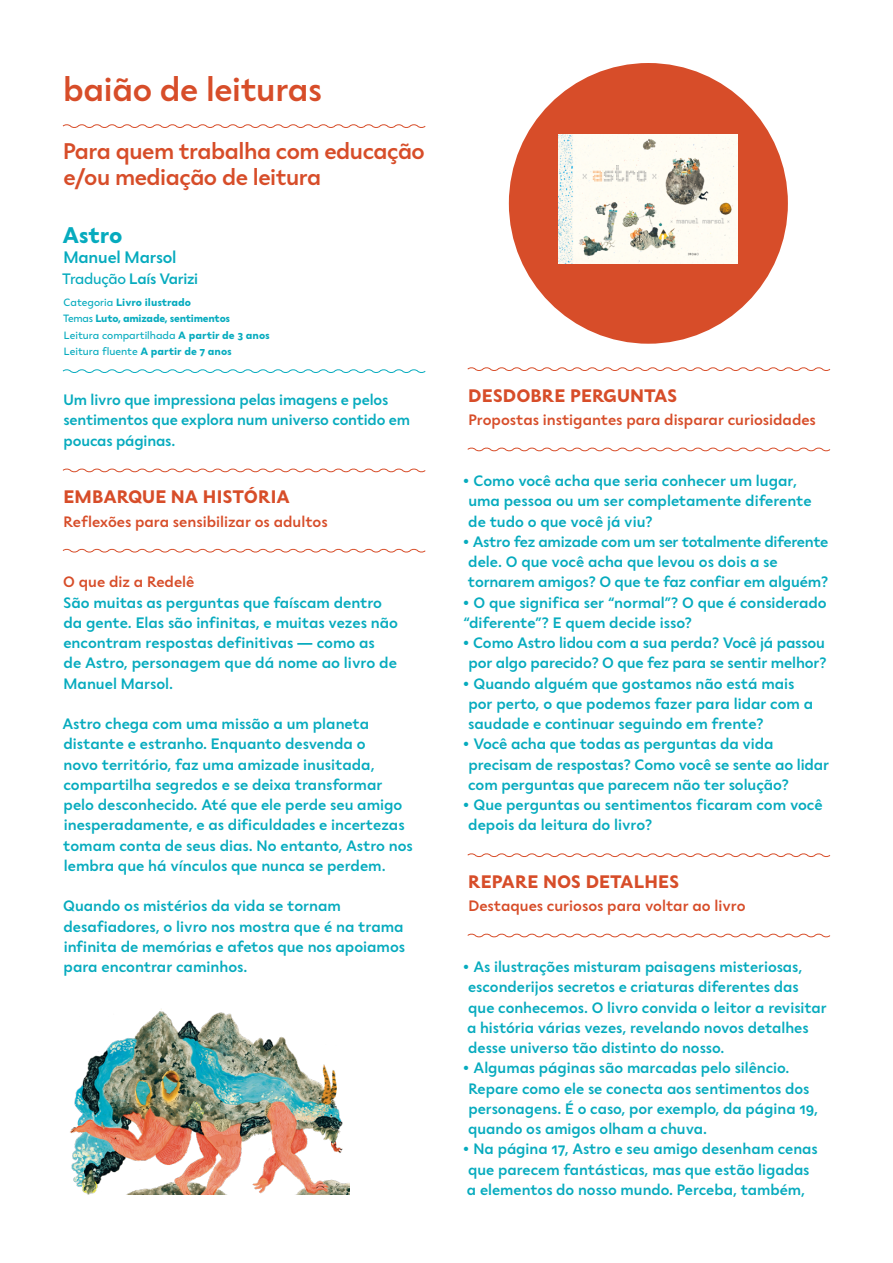
<style>
.page{position:relative;width:893px;height:1263px;background:#fff}
.page>*{position:absolute;margin:0;border:0;box-sizing:border-box;transform-origin:0 0}
.t1{font:500 33px "Seiva";letter-spacing:-.01em;color:#d74d29}
.t2{font:500 22.5px/25.5px "Seiva";letter-spacing:-.02em;color:#d74d29}
.t3{font:700 22.5px "Seiva";color:#06abbe}
.t4{font:700 18px "Seiva";color:#d74d29}
.t5{font:500 16.5px "Seiva";letter-spacing:-.01em;color:#06abbe}
.t6{font:500 15px/20.2px "Seiva";color:#06abbe}
.t7{font:500 15px "Seiva";color:#d74d29}
.t8{font:500 15px "Seiva";letter-spacing:-.02em;color:#06abbe}
.t9{font:700 10.5px/16.5px "Seiva";letter-spacing:-.02em;color:#06abbe}
.s1{font-weight:400}
.s2{font-weight:700}
</style>
<div class="page">
<svg style="left:62px;top:124px;width:364px;height:4px"></svg>
<svg style="left:62px;top:369px;width:364px;height:4px"></svg>
<svg style="left:62px;top:468px;width:364px;height:5px"></svg>
<svg style="left:62px;top:548px;width:364px;height:5px"></svg>
<div style="left:509px;top:63px;width:279px;height:281px;background:#d74d29;border-radius:50%"></div>
<img style="left:559px;top:134px;width:179px;height:129px">
<svg style="left:467px;top:367px;width:364px;height:4px"></svg>
<svg style="left:467px;top:447px;width:364px;height:5px"></svg>
<svg style="left:467px;top:853px;width:364px;height:4px"></svg>
<svg style="left:467px;top:933px;width:364px;height:5px"></svg>
<img style="left:70px;top:1009px;width:279px;height:186px">
<h1 class="t1" style="left:63px;top:69px;width:260px">baião de leituras</h1>
<h2 class="t2" style="left:63px;top:138px;width:363px">Para quem trabalha com educação e/ou mediação de leitura</h2>
<h2 class="t3" style="left:62px;top:221px;width:62px">Astro</h2>
<p class="t5" style="left:63px;top:247px;width:115px">Manuel Marsol</p>
<p class="t8" style="left:62px;top:269px;width:137px"><span class="s1">Tradução</span> Laís Varizi</p>
<p class="t9" style="left:63px;top:294px;width:208px"><span class="s1">Categoria</span> Livro ilustrado<br><span class="s1">Temas</span> Luto, amizade, sentimentos<br><span class="s1">Leitura compartilhada</span> A partir de 3 anos <span class="s1">Leitura fluente</span> A partir de 7 anos</p>
<p class="t6" style="left:64px;top:390px;width:348px">Um livro que impressiona pelas imagens e pelos sentimentos que explora num universo contido em poucas páginas.</p>
<p class="t4" style="left:63px;top:486px;width:228px">EMBARQUE NA HISTÓRIA</p>
<p class="t7" style="left:64px;top:512px;width:266px">Reflexões para sensibilizar os adultos</p>
<p class="t7" style="left:63px;top:573px;width:133px">O que diz a Redelê</p>
<p class="t6" style="left:63px;top:592px;width:336px">São muitas as perguntas que faíscam dentro da gente. Elas são infinitas, e muitas vezes não encontram respostas definitivas — como as<br>de Astro, personagem que dá nome ao livro de Manuel Marsol.</p>
<p class="t6" style="left:63px;top:714px;width:352px">Astro chega com uma missão a um planeta distante e estranho. Enquanto desvenda o<br>novo território, faz uma amizade inusitada, compartilha segredos e se deixa transformar pelo desconhecido. Até que ele perde seu amigo inesperadamente, e as dificuldades e incertezas tomam conta de seus dias. No entanto, Astro nos lembra que há vínculos que nunca se perdem.</p>
<p class="t6" style="left:63px;top:896px;width:343px">Quando os mistérios da vida se tornam desafiadores, o livro nos mostra que é na trama infinita de memórias e afetos que nos apoiamos para encontrar caminhos.</p>
<p class="t4" style="left:468px;top:384px;width:210px">DESDOBRE PERGUNTAS</p>
<p class="t7" style="left:468px;top:411px;width:349px">Propostas instigantes para disparar curiosidades</p>
<p class="t6" style="left:468px;top:471px;width:345px;text-indent:-6px"><span class="s2">•</span> Como você acha que seria conhecer um lugar, uma pessoa ou um ser completamente diferente de tudo o que você já viu?</p>
<p class="t6" style="left:468px;top:531px;width:362px;text-indent:-6px"><span class="s2">•</span> Astro fez amizade com um ser totalmente diferente dele. O que você acha que levou os dois a se tornarem amigos? O que te faz confiar em alguém?</p>
<p class="t6" style="left:462px;top:592px;width:366px"><span class="s2">•</span> O que significa ser “normal”? O que é considerado “diferente”? E quem decide isso?</p>
<p class="t6" style="left:462px;top:633px;width:366px;text-align:center"><span class="s2">•</span> Como Astro lidou com a sua perda? Você já passou por algo parecido? O que fez para se sentir melhor?</p>
<p class="t6" style="left:468px;top:673px;width:346px;text-indent:-6px"><span class="s2">•</span> Quando alguém que gostamos não está mais por perto, o que podemos fazer para lidar com a saudade e continuar seguindo em frente?</p>
<p class="t6" style="left:468px;top:734px;width:363px;text-indent:-6px"><span class="s2">•</span> Você acha que todas as perguntas da vida precisam de respostas? Como você se sente ao lidar com perguntas que parecem não ter solução?</p>
<p class="t6" style="left:468px;top:795px;width:356px;text-indent:-6px"><span class="s2">•</span> Que perguntas ou sentimentos ficaram com você depois da leitura do livro?</p>
<p class="t4" style="left:468px;top:870px;width:213px">REPARE NOS DETALHES</p>
<p class="t7" style="left:468px;top:897px;width:279px">Destaques curiosos para voltar ao livro</p>
<p class="t6" style="left:467px;top:957px;width:361px;text-indent:-5px"><span class="s2">•</span> As ilustrações misturam paisagens misteriosas, esconderijos secretos e criaturas diferentes das que conhecemos. O livro convida o leitor a revisitar a história várias vezes, revelando novos detalhes desse universo tão distinto do nosso.</p>
<p class="t6" style="left:468px;top:1058px;width:351px;text-indent:-6px"><span class="s2">•</span> Algumas páginas são marcadas pelo silêncio.<br>Repare como ele se conecta aos sentimentos dos personagens. É o caso, por exemplo, da página 19, quando os amigos olham a chuva.</p>
<p class="t6" style="left:462px;top:1139px;width:357px;text-align:center"><span class="s2">•</span> Na página 17, Astro e seu amigo desenham cenas que parecem fantásticas, mas que estão ligadas<br>a elementos do nosso mundo. Perceba, também,</p>
</div>
